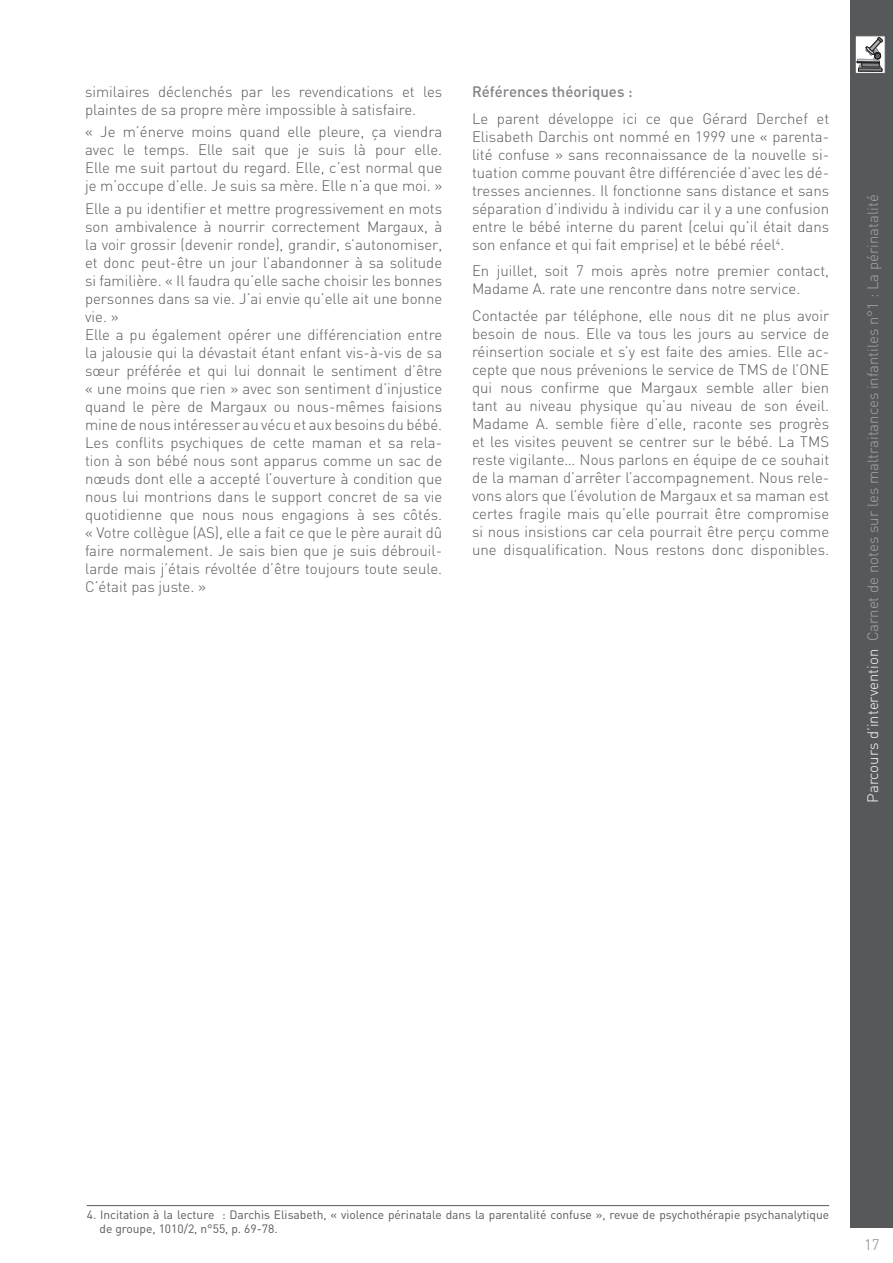
<style>
.page{position:relative;width:893px;height:1263px;background:#fff}
.page>*{position:absolute;margin:0;border:0;box-sizing:border-box;transform-origin:0 0}
.t1{font:300 15px/18px "DIN";color:#57585a}
.t2{font:300 15px "DIN";color:#a8a9ad}
.t3{font:500 15px "DIN";color:#808285}
.t4{font:300 15px "DIN";color:#808285}
.t5{font:12px/14.4px "DIN";color:#57585a}
.s1{color:#fff}
</style>
<div class="page">
<div style="left:850px;top:0;width:43px;height:1228px;background:#57585a"></div>
<svg style="left:855px;top:36px;width:30px;height:37px"></svg>
<svg style="left:856px;top:36px;width:28px;height:37px"></svg>
<hr style="left:87px;top:1205px;width:742px;height:1px;background:#57585a">
<p class="t1" style="left:85px;top:83px;width:359px">similaires déclenchés par les revendications et les plaintes de sa propre mère impossible à satisfaire.</p>
<p class="t1" style="left:85px;top:123px;width:359px;text-align:justify">« Je m’énerve moins quand elle pleure, ça viendra avec le temps. Elle sait que je suis là pour elle.<br>Elle me suit partout du regard. Elle, c’est normal que je m’occupe d’elle. Je suis sa mère. Elle n’a que moi. »</p>
<p class="t1" style="left:85px;top:199px;width:359px">Elle a pu identifier et mettre progressivement en mots son ambivalence à nourrir correctement Margaux, à la voir grossir (devenir ronde), grandir, s’autonomiser, et donc peut-être un jour l’abandonner à sa solitude si familière. « Il faudra qu’elle sache choisir les bonnes personnes dans sa vie. J’ai envie qu’elle ait une bonne vie. »<br>Elle a pu également opérer une différenciation entre la jalousie qui la dévastait étant enfant vis-à-vis de sa sœur préférée et qui lui donnait le sentiment d’être « une moins que rien » avec son sentiment d’injustice quand le père de Margaux ou nous-mêmes faisions mine de nous intéresser au vécu et aux besoins du bébé.<br>Les conflits psychiques de cette maman et sa rela&shy;tion à son bébé nous sont apparus comme un sac de nœuds dont elle a accepté l’ouverture à condition que nous lui montrions dans le support concret de sa vie quotidienne que nous nous engagions à ses côtés. « Votre collègue (AS), elle a fait ce que le père aurait dû faire normalement. Je sais bien que je suis débrouil&shy;larde mais j’étais révoltée d’être toujours toute seule.<br>C’était pas juste. »</p>
<p class="t3" style="left:472px;top:82px;width:162px">Références théoriques :</p>
<p class="t1" style="left:472px;top:109px;width:359px;text-align:justify">Le parent développe ici ce que Gérard Derchef et Elisabeth Darchis ont nommé en 1999 une « parenta&shy;lité confuse » sans reconnaissance de la nouvelle si&shy;tuation comme pouvant être différenciée d’avec les dé&shy;tresses anciennes. Il fonctionne sans distance et sans séparation d’individu à individu car il y a une confusion entre le bébé interne du parent (celui qu’il était dans son enfance et qui fait emprise) et le bébé réel<sup>4</sup>.</p>
<p class="t1" style="left:472px;top:262px;width:359px">En juillet, soit 7 mois après notre premier contact,<br>Madame A. rate une rencontre dans notre service.</p>
<p class="t1" style="left:472px;top:306px;width:359px;text-align:justify">Contactée par téléphone, elle nous dit ne plus avoir besoin de nous. Elle va tous les jours au service de réinsertion sociale et s’y est faite des amies. Elle ac&shy;cepte que nous prévenions le service de TMS de l’ONE qui nous confirme que Margaux semble aller bien tant au niveau physique qu’au niveau de son éveil.<br>Madame A. semble fière d’elle, raconte ses progrès et les visites peuvent se centrer sur le bébé. La TMS reste vigilante… Nous parlons en équipe de ce souhait de la maman d’arrêter l’accompagnement. Nous rele&shy;vons alors que l’évolution de Margaux et sa maman est certes fragile mais qu’elle pourrait être compromise si nous insistions car cela pourrait être perçu comme une disqualification. Nous restons donc disponibles.</p>
<p class="t2" style="left:863px;top:803px;width:610px;rotate:-90deg"><span class="s1">Parcours d’intervention</span> Carnet de notes sur les maltraitances infantiles n°1 : La périnatalité</p>
<p class="t5" style="left:99px;top:1207px;width:731px;text-indent:-13px">4. Incitation à la lecture : Darchis Elisabeth, « violence périnatale dans la parentalité confuse », revue de psychothérapie psychanalytique de groupe, 1010/2, n°55, p. 69-78.</p>
<p class="t4" style="left:864px;top:1235px;width:17px">17</p>
</div>
